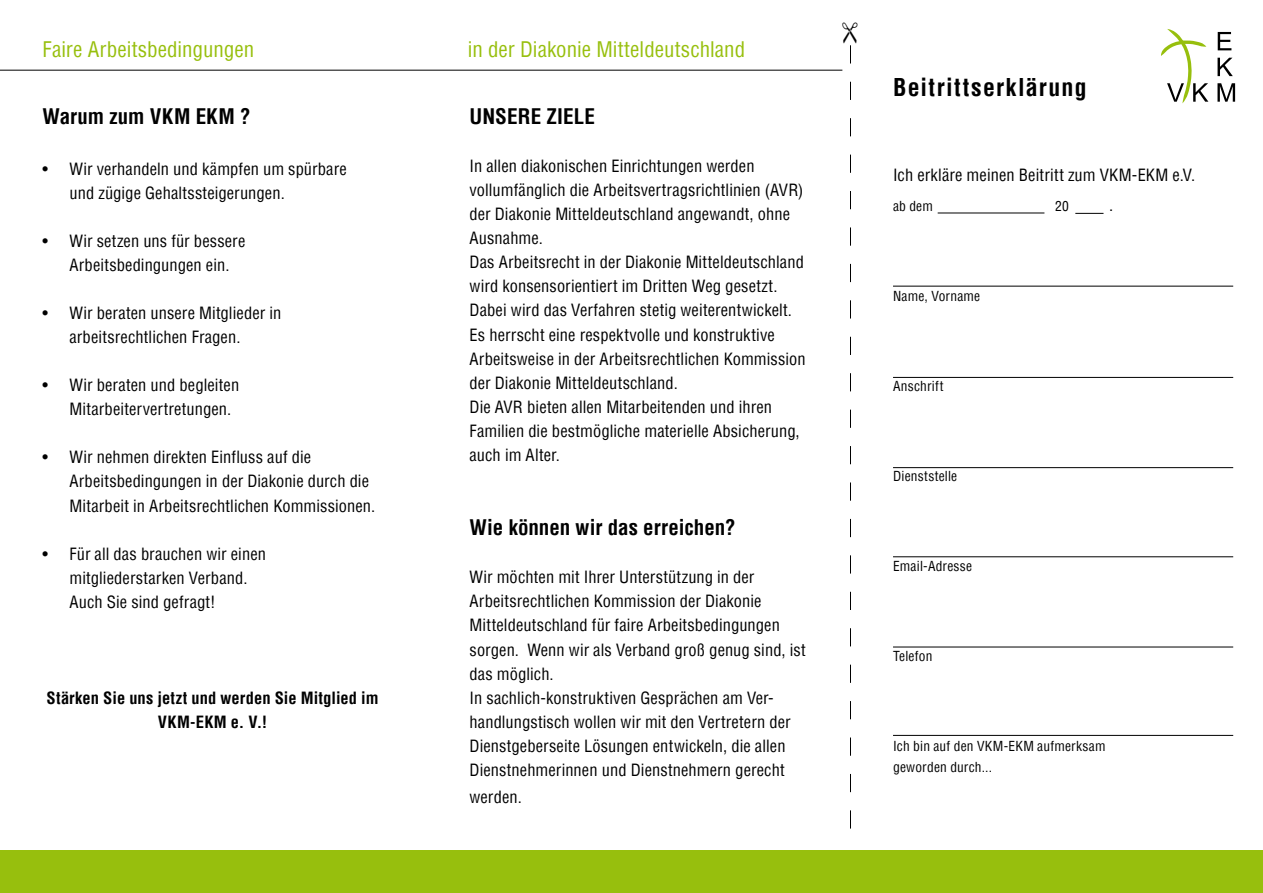
<style>
.page{position:relative;width:1263px;height:893px;background:#fff}
.page>*{position:absolute;margin:0;border:0;box-sizing:border-box;transform-origin:0 0}
.t1{font:700 condensed 24px "Helvetica";letter-spacing:.055em;color:#000}
.t2{font:condensed 21px "Helvetica";letter-spacing:.005em;color:#97bf0d}
.t3{font:700 condensed 21px "Helvetica";color:#000}
.t4{font:condensed 16.5px/24px "Helvetica";letter-spacing:.005em;color:#000}
.t5{font:700 condensed 16.5px/24px "Helvetica";letter-spacing:.005em;color:#000;text-align:center}
.t6{font:condensed 13.5px/21px "Helvetica";letter-spacing:.015em;color:#000}
</style>
<div class="page">
<hr style="left:0;top:70px;width:842px;height:1px;background:#000">
<div style="left:0;top:850px;width:1263px;height:43px;background:#97bf0d"></div>
<svg style="left:1217px;top:83px;width:18px;height:19px"></svg>
<svg style="left:1218px;top:32px;width:13px;height:18px"></svg>
<svg style="left:1217px;top:58px;width:16px;height:18px"></svg>
<svg style="left:1161px;top:29px;width:47px;height:74px"></svg>
<svg style="left:1075px;top:213px;width:28px;height:1px"></svg>
<hr style="left:938px;top:213px;width:106px;height:1px;background:#000">
<hr style="left:893px;top:286px;width:340px;height:1px;background:#000">
<hr style="left:893px;top:377px;width:340px;height:1px;background:#000">
<hr style="left:893px;top:467px;width:340px;height:1px;background:#000">
<hr style="left:893px;top:556px;width:340px;height:1px;background:#000">
<hr style="left:893px;top:647px;width:340px;height:1px;background:#000">
<hr style="left:893px;top:735px;width:340px;height:1px;background:#000">
<svg style="left:842px;top:45px;width:9px;height:784px"></svg>
<p class="t2" style="left:43px;top:36px;width:213px">Faire Arbeitsbedingungen</p>
<p class="t2" style="left:468px;top:36px;width:279px">in der Diakonie Mitteldeutschland</p>
<p class="t3" style="left:43px;top:103px;width:209px">Warum zum VKM EKM ?</p>
<p class="t4" style="left:70px;top:157px;width:279px;text-indent:-27px">• Wir verhandeln und kämpfen um spürbare und zügige Gehaltssteigerungen.</p>
<p class="t4" style="left:70px;top:229px;width:177px;text-indent:-27px">• Wir setzen uns für bessere<br>Arbeitsbedingungen ein.</p>
<p class="t4" style="left:70px;top:301px;width:213px;text-indent:-27px">• Wir beraten unsere Mitglieder in arbeitsrechtlichen Fragen.</p>
<p class="t4" style="left:70px;top:373px;width:171px;text-indent:-27px">• Wir beraten und begleiten<br>Mitarbeitervertretungen.</p>
<p class="t4" style="left:70px;top:445px;width:307px;text-indent:-27px">• Wir nehmen direkten Einfluss auf die<br>Arbeitsbedingungen in der Diakonie durch die<br>Mitarbeit in Arbeitsrechtlichen Kommissionen.</p>
<p class="t4" style="left:70px;top:541px;width:198px;text-indent:-27px">• Für all das brauchen wir einen mitgliederstarken Verband.<br>Auch Sie sind gefragt!</p>
<p class="t5" style="left:47px;top:685px;width:334px">Stärken Sie uns jetzt und werden Sie Mitglied im<br>VKM-EKM e. V.!</p>
<p class="t3" style="left:469px;top:103px;width:127px">UNSERE ZIELE</p>
<p class="t4" style="left:469px;top:154px;width:338px">In allen diakonischen Einrichtungen werden vollumfänglich die Arbeitsvertragsrichtlinien (AVR) der Diakonie Mitteldeutschland angewandt, ohne Ausnahme.<br>Das Arbeitsrecht in der Diakonie Mitteldeutschland wird konsensorientiert im Dritten Weg gesetzt.<br>Dabei wird das Verfahren stetig weiterentwickelt.<br>Es herrscht eine respektvolle und konstruktive Arbeitsweise in der Arbeitsrechtlichen Kommission der Diakonie Mitteldeutschland.<br>Die AVR bieten allen Mitarbeitenden und ihren Familien die bestmögliche materielle Absicherung, auch im Alter.</p>
<p class="t3" style="left:469px;top:514px;width:267px">Wie können wir das erreichen?</p>
<p class="t4" style="left:469px;top:565px;width:338px">Wir möchten mit Ihrer Unterstützung in der Arbeitsrechtlichen Kommission der Diakonie Mitteldeutschland für faire Arbeitsbedingungen sorgen. Wenn wir als Verband groß genug sind, ist das möglich.<br>In sachlich-konstruktiven Gesprächen am Ver&shy;handlungstisch wollen wir mit den Vertretern der Dienstgeberseite Lösungen entwickeln, die allen Dienstnehmerinnen und Dienstnehmern gerecht</p>
<p class="t4" style="left:469px;top:784px;width:54px">werden.</p>
<h1 class="t1" style="left:893px;top:71px;width:195px">Beitrittserklärung</h1>
<p class="t4" style="left:893px;top:163px;width:304px">Ich erkläre meinen Beitritt zum VKM-EKM e.V.</p>
<p class="t6" style="left:893px;top:195px;width:41px">ab dem</p>
<p class="t6" style="left:1055px;top:195px;width:15px">20</p>
<p class="t4" style="left:1109px;top:193px;width:6px">.</p>
<p class="t6" style="left:893px;top:285px;width:89px">Name, Vorname</p>
<p class="t6" style="left:893px;top:375px;width:52px">Anschrift</p>
<p class="t6" style="left:893px;top:465px;width:66px">Dienststelle</p>
<p class="t6" style="left:893px;top:555px;width:81px">Email-Adresse</p>
<p class="t6" style="left:893px;top:645px;width:41px">Telefon</p>
<p class="t6" style="left:893px;top:735px;width:214px">Ich bin auf den VKM-EKM aufmerksam geworden durch...</p>
</div>
